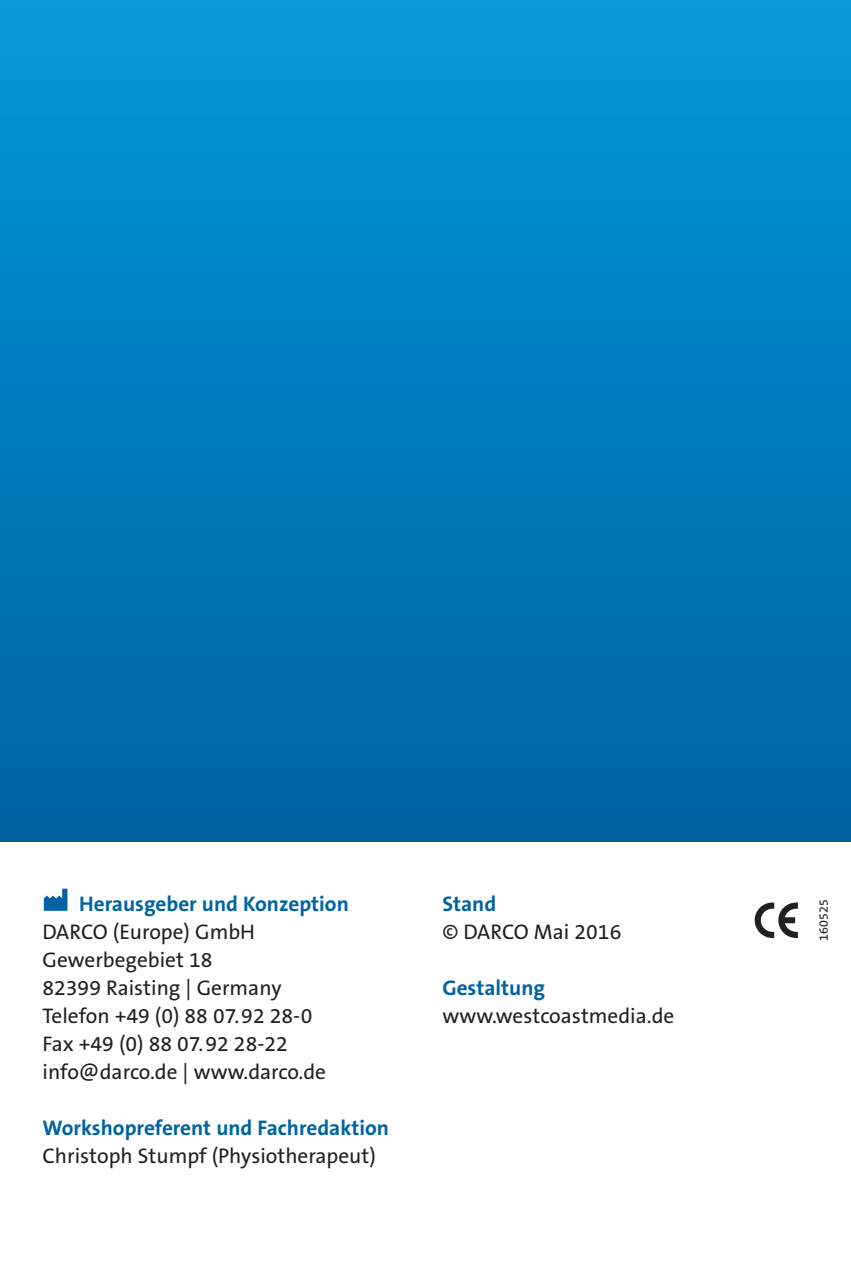
<style>
.page{position:relative;width:851px;height:1276px;background:#fff}
.page>*{position:absolute;margin:0;border:0;box-sizing:border-box;transform-origin:0 0}
.t1{font:21.25px/28px "The Sans B Plus W5 Plain";color:#231f20}
.t2{font:700 21.25px "The Sans B Plus W7";color:#0063a1}
.t3{font:12.5px "The Sans B Plus W5 Plain";color:#231f20}
</style>
<div class="page">
<div style="left:0;top:0;width:850px;height:841px;background:linear-gradient(to bottom,#0697d6,#00629f)"></div>
<svg style="left:44px;top:888px;width:23px;height:23px"></svg>
<svg style="left:754px;top:902px;width:43px;height:36px"></svg>
<p class="t2" style="left:79px;top:890px;width:271px">Herausgeber und Konzeption</p>
<p class="t1" style="left:43px;top:917px;width:285px">DARCO (Europe) GmbH<br>Gewerbegebiet 18<br>82399 Raisting | Germany<br>Telefon +49 (0) 88 07.92 28-0<br>Fax +49 (0) 88 07.92 28-22 info@darco.de | www.darco.de</p>
<p class="t2" style="left:43px;top:1114px;width:348px">Workshopreferent und Fachredaktion</p>
<p class="t1" style="left:43px;top:1142px;width:335px">Christoph Stumpf (Physiotherapeut)</p>
<p class="t2" style="left:442px;top:890px;width:55px">Stand</p>
<p class="t1" style="left:442px;top:918px;width:180px">© DARCO Mai 2016</p>
<p class="t2" style="left:442px;top:974px;width:104px">Gestaltung</p>
<p class="t1" style="left:442px;top:1002px;width:233px">www.westcoastmedia.de</p>
<p class="t3" style="left:815px;top:941px;width:43px;rotate:-90deg">160525</p>
</div>
